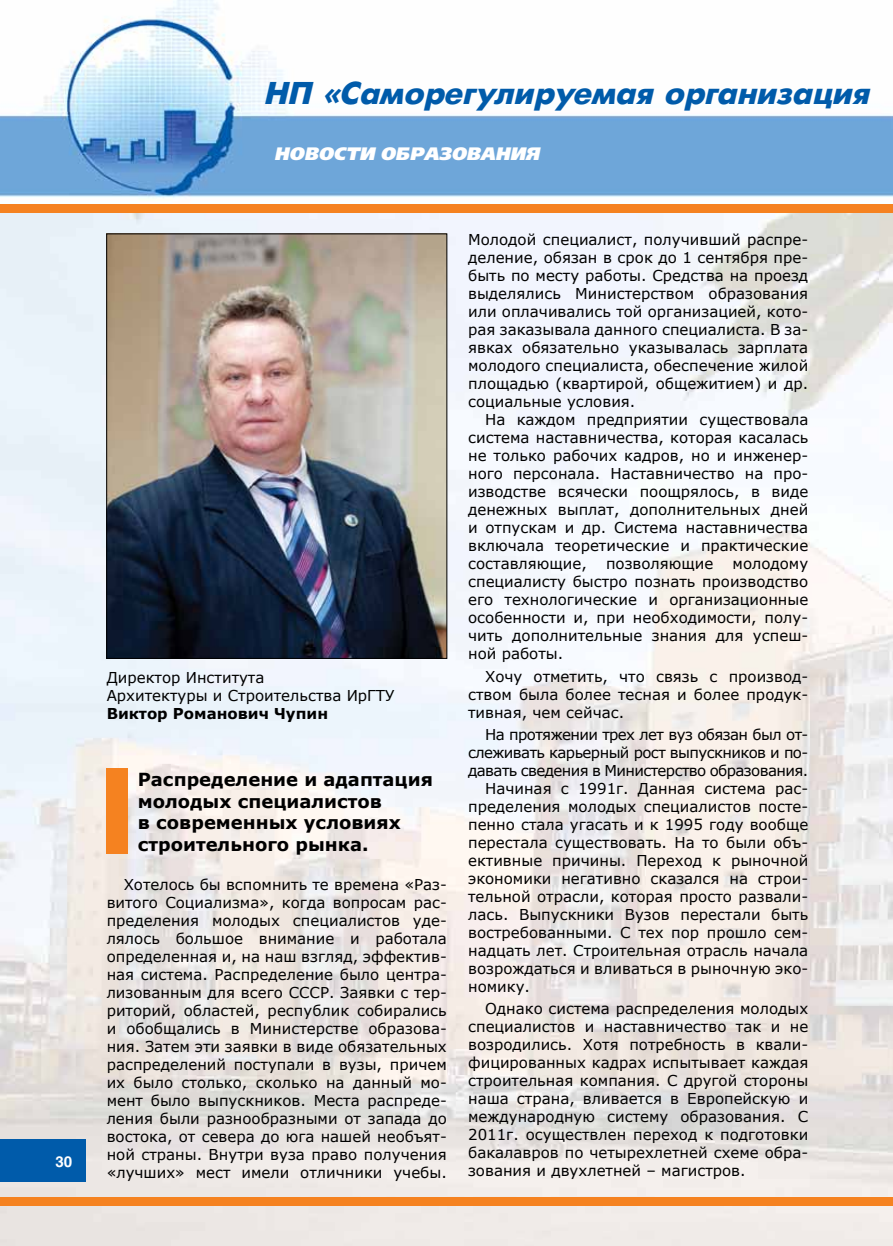
<style>
.page{position:relative;width:893px;height:1246px;background:#fff}
.page>*{position:absolute;margin:0;border:0;box-sizing:border-box;transform-origin:0 0}
.t1{font:italic 700 31.5px "Futuris";color:#005baa}
.t2{font:700 18px/21.6px "Verdana";color:#000}
.t3{font:italic 18px "Free Set Black C";color:#fff}
.t4{font:15px/18px "Verdana";color:#000;text-align:justify}
.t5{font:15px "Verdana";letter-spacing:-.04em;color:#000}
.t6{font:700 15px "Verdana";color:#000}
.t7{font:700 15px "Helios";color:#fff}
</style>
<div class="page">
<img style="left:0;top:213px;width:893px;height:1033px">
<img style="left:0;top:0;width:893px;height:200px">
<div style="left:0;top:204px;width:893px;height:9px;background:#f58220"></div>
<div style="left:0;top:1140px;width:85px;height:42px;background:#005baa"></div>
<div style="left:0;top:1197px;width:893px;height:9px;background:#f58220"></div>
<div style="left:106px;top:769px;width:22px;height:85px;background:#f58220"></div>
<img style="left:108px;top:235px;width:337px;height:422px">
<div style="left:106px;top:233px;width:341px;height:426px;border:1px solid #000"></div>
<p class="t7" style="left:55px;top:1153px;width:18px">30</p>
<h1 class="t1" style="left:266px;top:76px;width:606px">НП «Саморегулируемая организация</h1>
<p class="t3" style="left:274px;top:143px;width:267px">НОВОСТИ ОБРАЗОВАНИЯ</p>
<p class="t4" style="left:107px;top:668px;width:289px">Директор Института<br>Архитектуры и Строительства ИрГТУ</p>
<p class="t6" style="left:107px;top:704px;width:223px">Виктор Романович Чупин</p>
<p class="t2" style="left:138px;top:768px;width:297px">Распределение и адаптация молодых специалистов<br>в современных условиях строительного рынка.</p>
<p class="t4" style="left:107px;top:875px;width:342px;text-indent:17px">Хотелось бы вспомнить те времена «Раз&shy;витого Социализма», когда вопросам рас&shy;пределения молодых специалистов уде&shy;лялось большое внимание и работала определенная и, на наш взгляд, эффектив&shy;ная система. Распределение было центра&shy;лизованным для всего СССР. Заявки с тер&shy;риторий, областей, республик собирались и обобщались в Министерстве образова&shy;ния. Затем эти заявки в виде обязательных распределений поступали в вузы, причем их было столько, сколько на данный мо&shy;мент было выпускников. Места распреде&shy;ления были разнообразными от запада до востока, от севера до юга нашей необъят&shy;ной страны. Внутри вуза право получения «лучших» мест имели отличники учебы.</p>
<p class="t4" style="left:468px;top:230px;width:342px">Молодой специалист, получивший распре&shy;деление, обязан в срок до 1 сентября пре&shy;быть по месту работы. Средства на проезд выделялись Министерством образования или оплачивались той организацией, кото&shy;рая заказывала данного специалиста. В за&shy;явках обязательно указывалась зарплата молодого специалиста, обеспечение жилой площадью (квартирой, общежитием) и др. социальные условия.</p>
<p class="t4" style="left:468px;top:410px;width:342px;text-indent:17px">На каждом предприятии существовала система наставничества, которая касалась не только рабочих кадров, но и инженер&shy;ного персонала. Наставничество на про&shy;изводстве всячески поощрялось, в виде денежных выплат, дополнительных дней и отпускам и др. Система наставничества включала теоретические и практические составляющие,</p>
<p class="t4" style="left:468px;top:554px;width:342px;text-indent:264px">молодому специалисту быстро познать производство его технологические и организационные особенности и, при необходимости, полу&shy;чить дополнительные знания для успеш&shy;ной работы.</p>
<p class="t4" style="left:468px;top:667px;width:342px;text-indent:17px">Хочу отметить, что связь с производ&shy;ством была более тесная и более продук&shy;тивная, чем сейчас.</p>
<p class="t5" style="left:485px;top:725px;width:325px">На протяжении трех лет вуз обязан был от-</p>
<p class="t5" style="left:468px;top:743px;width:342px">слеживать карьерный рост выпускников и по-</p>
<p class="t5" style="left:468px;top:761px;width:342px">давать сведения в Министерство образования.</p>
<p class="t4" style="left:485px;top:779px;width:325px">Начиная с 1991г. Данная система рас-</p>
<p class="t4" style="left:468px;top:797px;width:342px">пределения молодых специалистов посте-</p>
<p class="t4" style="left:468px;top:815px;width:342px">пенно стала угасать и к 1995 году вообще</p>
<p class="t4" style="left:468px;top:833px;width:342px">перестала существовать. На то были объ-</p>
<p class="t4" style="left:468px;top:851px;width:342px">ективные причины. Переход к рыночной</p>
<p class="t4" style="left:468px;top:869px;width:342px">экономики негативно сказался на строи-</p>
<p class="t4" style="left:468px;top:887px;width:342px">тельной отрасли, которая просто развали-</p>
<p class="t4" style="left:468px;top:905px;width:342px">лась. Выпускники Вузов перестали быть</p>
<p class="t4" style="left:468px;top:923px;width:342px">востребованными. С тех пор прошло сем-</p>
<p class="t4" style="left:468px;top:941px;width:342px">надцать лет. Строительная отрасль начала</p>
<p class="t4" style="left:468px;top:959px;width:342px">возрождаться и вливаться в рыночную эко-</p>
<p class="t4" style="left:468px;top:977px;width:63px">номику.</p>
<p class="t4" style="left:468px;top:999px;width:342px;text-indent:17px">Однако система распределения молодых специалистов и наставничество так и не возродились. Хотя потребность в квали&shy;фицированных кадрах испытывает каждая строительная компания. С другой стороны наша страна, вливается в Европейскую и международную систему образования. С 2011г. осуществлен переход к подготовки бакалавров по четырехлетней схеме обра&shy;зования и двухлетней – магистров.</p>
<p class="t4" style="left:606px;top:554px;width:109px">позволяющие</p>
</div>
